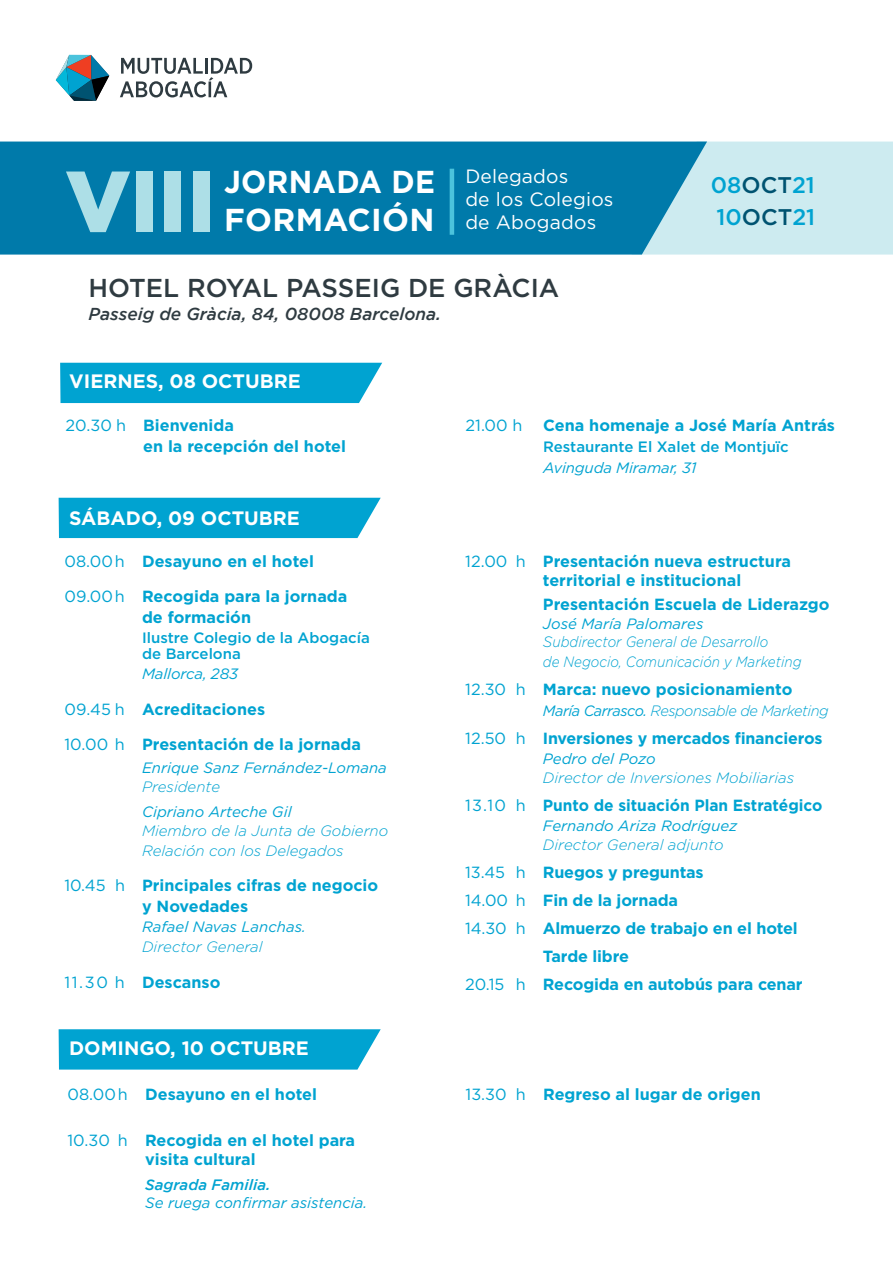
<style>
.page{position:relative;width:893px;height:1263px;background:#fff}
.page>*{position:absolute;margin:0;border:0;box-sizing:border-box;transform-origin:0 0}
.t1{font:900 85.95px "Gotham";color:#addfe7}
.t2{font:700 31.65px/38px "Gotham";letter-spacing:.01em;color:#fff;scale:.94 1}
.t3{font:500 25.8px "Gotham";color:#2f3b41}
.t4{font:500 22.65px/31.3px "Gotham";color:#00a3d1}
.t5{font:700 19.35px "Gotham";color:#fff}
.t6{font:19.2px/23.1px "Gotham";letter-spacing:.01em;color:#fff}
.t7{font:italic 500 17.25px "Gotham";color:#2f3b41}
.t8{font:700 16.2px/35.2px "Gotham";color:#00a3d1}
.t9{font:700 16.2px "Gotham";color:#00a3d1;scale:.96 1}
.t10{font:16.2px "Gotham";color:#00a3d1}
.t11{font:italic 300 15px/20.4px "Gotham";color:#00a3d1}
.t12{font:italic 15px "Gotham";color:#00a3d1}
.t13{font:500 15px/16px "Gotham";color:#00a3d1}
.t14{font:italic 300 15px "Gotham";letter-spacing:-.03em;color:#00a3d1}
.t15{font:italic 500 15px "Gotham";color:#00a3d1}
.s1{color:#005371}
.s2{font-weight:400}
</style>
<div class="page">
<div style="left:707px;top:142px;width:186px;height:113px;background:#cdebf0"></div>
<svg style="left:56px;top:55px;width:53px;height:46px"></svg>
<svg style="left:120px;top:58px;width:132px;height:39px"></svg>
<div style="left:0;top:142px;width:707px;height:113px;background:#007aaa"></div>
<div style="left:60px;top:363px;width:322px;height:40px;background:#00a3d1"></div>
<div style="left:58px;top:498px;width:323px;height:40px;background:#00a3d1"></div>
<div style="left:58px;top:1029px;width:323px;height:40px;background:#00a3d1"></div>
<hr style="left:450px;top:169px;width:4px;height:66px;background:#4bc3dc">
<h1 class="t1" style="left:65px;top:142px;width:151px">VIII</h1>
<h2 class="t2" style="left:224px;top:162px;width:226px">JORNADA DE<br>FORMACIÓN</h2>
<p class="t6" style="left:465px;top:164px;width:150px">Delegados<br>de los Colegios de Abogados</p>
<h3 class="t4" style="left:711px;top:169px;width:106px">08<span class="s1">OCT</span>21<br>10<span class="s1">OCT</span>21</h3>
<h3 class="t3" style="left:89px;top:271px;width:472px">HOTEL ROYAL PASSEIG DE GRÀCIA</h3>
<p class="t7" style="left:89px;top:304px;width:354px">Passeig de Gràcia, 84, 08008 Barcelona.</p>
<p class="t5" style="left:69px;top:368px;width:233px">VIERNES, 08 OCTUBRE</p>
<p class="t8" style="left:143px;top:414px;width:204px;line-height:21.1px;text-indent:-78px"><span class="s2">20.30 h</span> Bienvenida<br>en la recepción del hotel</p>
<p class="t10" style="left:466px;top:414px;width:59px">21.00 h</p>
<p class="t8" style="left:543px;top:407px;width:293px">Cena homenaje a José María Antrás</p>
<p class="t13" style="left:543px;top:438px;width:247px">Restaurante El Xalet de Montjuïc</p>
<p class="t12" style="left:543px;top:458px;width:155px">Avinguda Miramar, 31</p>
<p class="t5" style="left:69px;top:505px;width:232px">SÁBADO, 09 OCTUBRE</p>
<p class="t8" style="left:64px;top:543px;width:284px"><span class="s2">08.00h</span> Desayuno en el hotel<br><span class="s2">09.00h</span> Recogida para la jornada</p>
<p class="t8" style="left:142px;top:599px;width:111px">de formación</p>
<p class="t13" style="left:142px;top:629px;width:229px">Ilustre Colegio de la Abogacía de Barcelona</p>
<p class="t12" style="left:142px;top:664px;width:98px">Mallorca, 283</p>
<p class="t8" style="left:64px;top:691px;width:298px"><span class="s2">09.45 h</span> Acreditaciones<br><span class="s2">10.00 h</span> Presentación de la jornada</p>
<p class="t12" style="left:142px;top:758px;width:246px">Enrique Sanz Fernández-Lomana</p>
<p class="t11" style="left:142px;top:776px;width:80px">Presidente</p>
<p class="t12" style="left:142px;top:802px;width:151px">Cipriano Arteche Gil</p>
<p class="t11" style="left:142px;top:820px;width:248px">Miembro de la Junta de Gobierno<br>Relación con los Delegados</p>
<p class="t8" style="left:142px;top:875px;width:238px;line-height:20.4px;text-indent:-78px"><span class="s2">10.45 h</span> Principales cifras de negocio y Novedades</p>
<p class="t12" style="left:142px;top:917px;width:165px">Rafael Navas Lanchas.</p>
<p class="t11" style="left:142px;top:936px;width:122px">Director General</p>
<p class="t8" style="left:64px;top:964px;width:157px"><span class="s2">11.30 h</span> Descanso</p>
<p class="t5" style="left:69px;top:1035px;width:241px">DOMINGO, 10 OCTUBRE</p>
<p class="t8" style="left:68px;top:1076px;width:251px"><span class="s2">08.00h</span> Desayuno en el hotel</p>
<p class="t8" style="left:145px;top:1130px;width:212px;line-height:19.4px;text-indent:-78px"><span class="s2">10.30 h</span> Recogida en el hotel para visita cultural</p>
<p class="t15" style="left:145px;top:1176px;width:127px">Sagrada Familia.</p>
<p class="t12" style="left:145px;top:1193px;width:224px">Se ruega confirmar asistencia.</p>
<p class="t8" style="left:543px;top:551px;width:250px;line-height:19.5px;text-indent:-78px"><span class="s2">12.00 h</span> Presentación nueva estructura territorial e institucional</p>
<p class="t8" style="left:543px;top:586px;width:288px">Presentación Escuela de Liderazgo</p>
<p class="t12" style="left:543px;top:614px;width:162px">José María Palomares</p>
<p class="t11" style="left:543px;top:632px;width:260px;line-height:19.5px">Subdirector General de Desarrollo<br>de Negocio, Comunicación y Marketing</p>
<p class="t8" style="left:465px;top:671px;width:329px"><span class="s2">12.30 h</span> Marca: nuevo posicionamiento</p>
<p class="t14" style="left:543px;top:702px;width:287px"><span class="s2">María Carrasco.</span> Responsable de Marketing</p>
<p class="t8" style="left:465px;top:721px;width:359px"><span class="s2">12.50 h</span> Inversiones y mercados financieros</p>
<p class="t12" style="left:543px;top:749px;width:114px">Pedro del Pozo</p>
<p class="t11" style="left:543px;top:767px;width:253px">Director de Inversiones Mobiliarias</p>
<p class="t9" style="left:465px;top:795px;width:373px"><span class="s2">13.10 h</span> Punto de situación Plan Estratégico</p>
<p class="t12" style="left:543px;top:816px;width:196px">Fernando Ariza Rodríguez</p>
<p class="t11" style="left:543px;top:834px;width:182px">Director General adjunto</p>
<p class="t8" style="left:465px;top:854px;width:240px"><span class="s2">13.45 h</span> Ruegos y preguntas</p>
<p class="t8" style="left:465px;top:882px;width:214px"><span class="s2">14.00 h</span> Fin de la jornada</p>
<p class="t8" style="left:465px;top:910px;width:334px"><span class="s2">14.30 h</span> Almuerzo de trabajo en el hotel</p>
<p class="t8" style="left:543px;top:938px;width:88px">Tarde libre</p>
<p class="t8" style="left:465px;top:966px;width:339px"><span class="s2">20.15 h</span> Recogida en autobús para cenar</p>
<p class="t8" style="left:466px;top:1076px;width:297px"><span class="s2">13.30 h</span> Regreso al lugar de origen</p>
</div>
